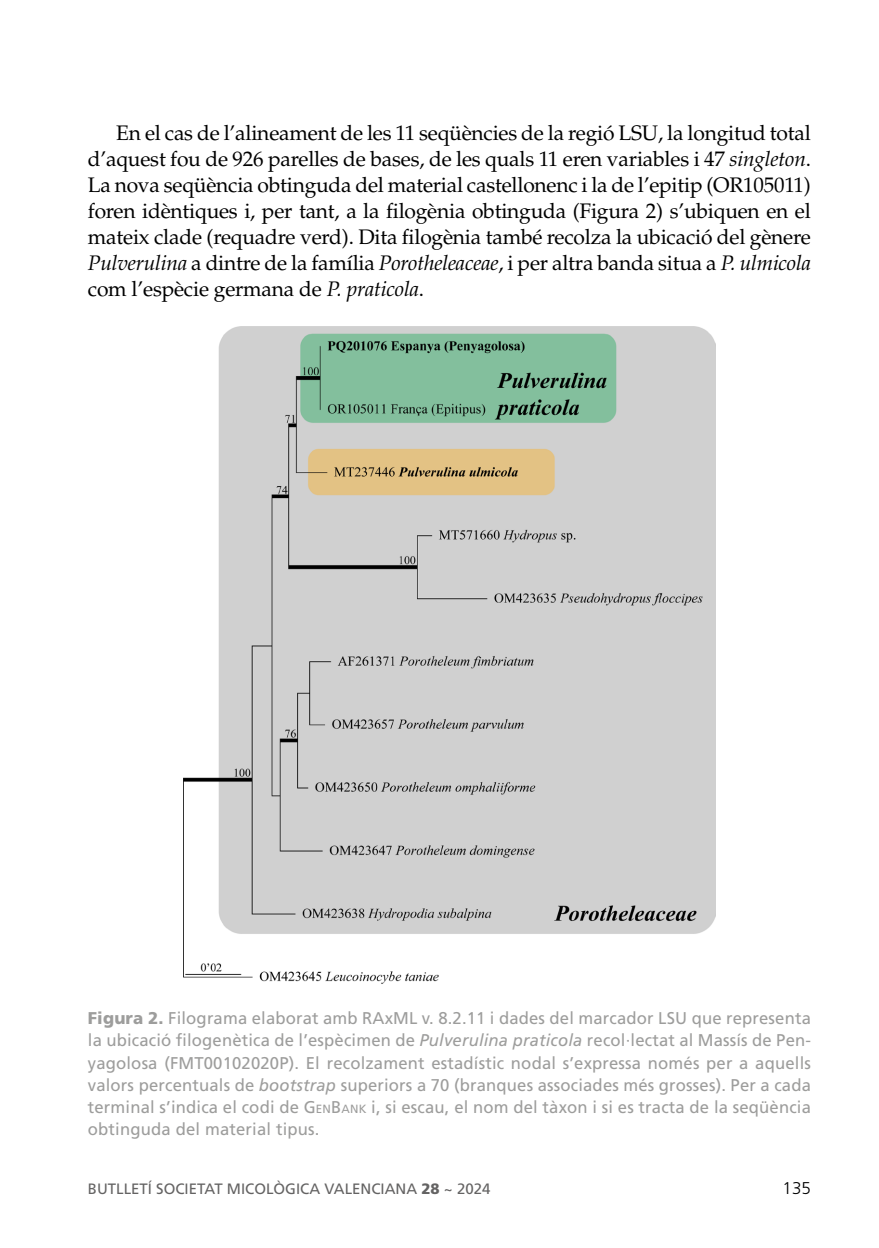
<style>
.page{position:relative;width:879px;height:1248px;background:#fff}
.page>*{position:absolute;margin:0;border:0;box-sizing:border-box;transform-origin:0 0}
.t1{font:21px/26px "Palatino LT Std";letter-spacing:-.01em;color:#000;text-align:justify}
.t2{font:17px/22px "Frutiger LT Std";letter-spacing:.01em;color:#9d9d9c;text-align:justify}
.t3{font:300 17px "Frutiger LT Std";color:#000}
.t4{font:15px "Frutiger LT Std";color:#646363}
.s1{font-style:italic}
.s2{font-weight:900}
.s3{font-style:inherit}
.s4{font-size:11.8px}
</style>
<div class="page">
<img style="left:184px;top:326px;width:531px;height:658px">
<p class="t1" style="left:88px;top:120px;width:724px;text-indent:28px">En el cas de l’alineament de les 11 seqüències de la regió LSU, la longitud total d’aquest fou de 926 parelles de bases, de les quals 11 eren variables i 47 <span class="s1">singleton</span>.<br>La nova seqüència obtinguda del material castellonenc i la de l’epitip (OR105011) foren idèntiques i, per tant, a la filogènia obtinguda (Figura 2) s’ubiquen en el mateix clade (requadre verd). Dita filogènia també recolza la ubicació del gènere <span class="s1">Pulverulina</span> a dintre de la família <span class="s1">Porotheleaceae</span>, i per altra banda situa a <span class="s1">P. ulmicola </span>com l’espècie germana de <span class="s1">P. praticola</span>.</p>
<p class="t2" style="left:88px;top:1007px;width:724px"><span class="s2">Figura 2.</span> Filograma elaborat amb RAxML v. 8.2.11 i dades del marcador LSU que representa la ubicació filogenètica de l’espècimen de <span class="s1">Pulverulina praticola</span> recol·lectat al Massís de Pen&shy;yagolosa (FMT00102020P). El recolzament estadístic nodal s’expressa només per a aquells valors percentuals de <span class="s1">bootstrap</span> superiors a 70 (branques associades més grosses). Per a cada terminal s’indica el codi de <span class="s3">G</span><span class="s4">EN</span><span class="s3">B</span><span class="s4">ANK</span> i, si escau, el nom del tàxon i si es tracta de la seqüència obtinguda del material tipus.</p>
<p class="t4" style="left:88px;top:1179px;width:404px">BUTLLETÍ SOCIETAT MICOLÒGICA VALENCIANA <span class="s2">28</span> ~ 2024</p>
<p class="t3" style="left:782px;top:1177px;width:30px">135</p>
</div>
